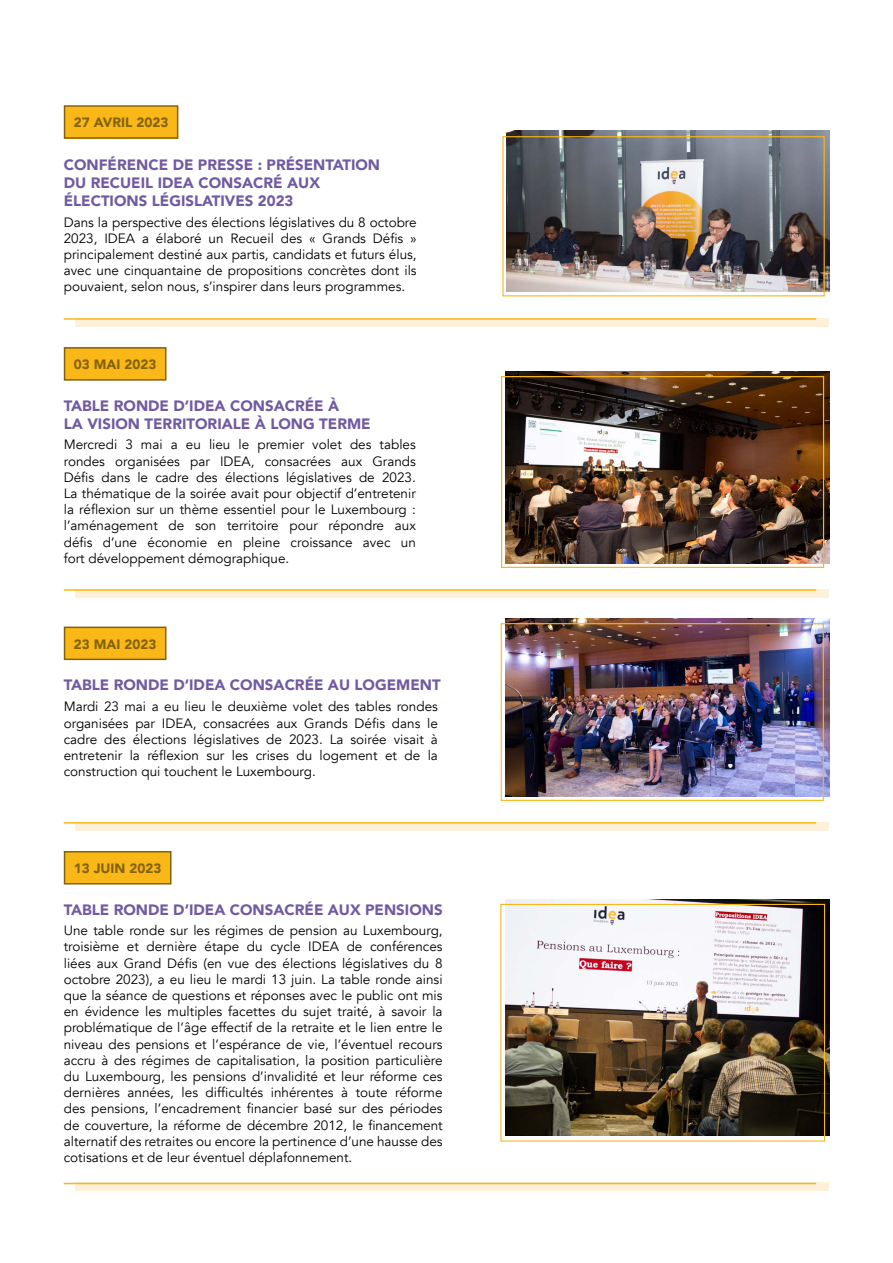
<style>
.page{position:relative;width:893px;height:1263px;background:#fff}
.page>*{position:absolute;margin:0;border:0;box-sizing:border-box;transform-origin:0 0}
.t1{font:900 15px/18px "Avenir";color:#715aa1}
.t2{font:13.5px/16.2px "Avenir";color:#000;text-align:justify}
.t3{font:900 13.5px "Avenir";color:#82620b}
</style>
<div class="page">
<hr style="left:0;top:0;width:1px;height:1263px;background:#715aa1">
<img style="left:506px;top:618px;width:323px;height:178px">
<img style="left:505px;top:371px;width:324px;height:192px">
<img style="left:507px;top:131px;width:322px;height:160px">
<img style="left:506px;top:899px;width:324px;height:237px">
<div style="left:501px;top:623px;width:323px;height:178px;border:1px solid #fab718"></div>
<div style="left:501px;top:376px;width:323px;height:192px;border:1px solid #fab718"></div>
<div style="left:502px;top:136px;width:323px;height:160px;border:1px solid #fab718"></div>
<div style="left:500px;top:904px;width:325px;height:237px;border:1px solid #fab718"></div>
<div style="left:76px;top:589px;width:753px;height:9px;background:#fff1d9"></div>
<hr style="left:64px;top:589px;width:752px;height:2px;background:#fab718">
<div style="left:76px;top:318px;width:753px;height:9px;background:#fff1d9"></div>
<hr style="left:64px;top:318px;width:752px;height:2px;background:#fab718">
<svg style="left:76px;top:822px;width:753px;height:8px;background:#feecc8"></svg>
<hr style="left:64px;top:822px;width:752px;height:1px;background:#fab718">
<svg style="left:76px;top:1183px;width:753px;height:8px;background:#feeed1"></svg>
<hr style="left:64px;top:1183px;width:752px;height:1px;background:#fab718">
<div style="left:65px;top:348px;width:101px;height:32px;background:#fab718"></div>
<div style="left:64px;top:347px;width:102px;height:34px;border:2px solid #82620b"></div>
<div style="left:65px;top:106px;width:113px;height:32px;background:#fab718"></div>
<div style="left:64px;top:105px;width:114px;height:34px;border:2px solid #82620b"></div>
<div style="left:65px;top:627px;width:101px;height:32px;background:#fab718"></div>
<div style="left:64px;top:627px;width:102px;height:33px;border:2px solid #82620b"></div>
<div style="left:65px;top:852px;width:106px;height:32px;background:#fab718"></div>
<div style="left:64px;top:851px;width:107px;height:33px;border:2px solid #82620b"></div>
<p class="t3" style="left:74px;top:111px;width:96px">27 AVRIL 2023</p>
<p class="t1" style="left:64px;top:155px;width:318px">CONFÉRENCE DE PRESSE : PRÉSENTATION<br>DU RECUEIL IDEA CONSACRÉ AUX<br>ÉLECTIONS LÉGISLATIVES 2023</p>
<p class="t2" style="left:64px;top:214px;width:354px">Dans la perspective des élections législatives du 8 octobre 2023, IDEA a élaboré un Recueil des « Grands Défis » principalement destiné aux partis, candidats et futurs élus, avec une cinquantaine de propositions concrètes dont ils pouvaient, selon nous, s’inspirer dans leurs programmes.</p>
<p class="t3" style="left:74px;top:353px;width:84px">03 MAI 2023</p>
<p class="t1" style="left:64px;top:396px;width:308px">TABLE RONDE D’IDEA CONSACRÉE À<br>LA VISION TERRITORIALE À LONG TERME</p>
<p class="t2" style="left:64px;top:437px;width:354px">Mercredi 3 mai a eu lieu le premier volet des tables rondes organisées par IDEA, consacrées aux Grands Défis dans le cadre des élections législatives de 2023.<br>La thématique de la soirée avait pour objectif d’entretenir la réflexion sur un thème essentiel pour le Luxembourg : l’aménagement de son territoire pour répondre aux défis d’une économie en pleine croissance avec un fort développement démographique.</p>
<p class="t3" style="left:74px;top:632px;width:84px">23 MAI 2023</p>
<p class="t1" style="left:64px;top:675px;width:378px">TABLE RONDE D’IDEA CONSACRÉE AU LOGEMENT</p>
<p class="t2" style="left:64px;top:699px;width:376px">Mardi 23 mai a eu lieu le deuxième volet des tables rondes organisées par IDEA, consacrées aux Grands Défis dans le cadre des élections législatives de 2023. La soirée visait à entretenir la réflexion sur les crises du logement et de la construction qui touchent le Luxembourg.</p>
<p class="t3" style="left:74px;top:857px;width:89px">13 JUIN 2023</p>
<p class="t1" style="left:64px;top:900px;width:380px">TABLE RONDE D’IDEA CONSACRÉE AUX PENSIONS</p>
<p class="t2" style="left:64px;top:923px;width:380px">Une table ronde sur les régimes de pension au Luxembourg, troisième et dernière étape du cycle IDEA de conférences liées aux Grand Défis (en vue des élections législatives du 8 octobre 2023), a eu lieu le mardi 13 juin. La table ronde ainsi que la séance de questions et réponses avec le public ont mis en évidence les multiples facettes du sujet traité, à savoir la problématique de l’âge effectif de la retraite et le lien entre le niveau des pensions et l’espérance de vie, l’éventuel recours accru à des régimes de capitalisation, la position particulière du Luxembourg, les pensions d’invalidité et leur réforme ces dernières années, les difficultés inhérentes à toute réforme des pensions, l’encadrement financier basé sur des périodes de couverture, la réforme de décembre 2012, le financement alternatif des retraites ou encore la pertinence d’une hausse des cotisations et de leur éventuel déplafonnement.</p>
</div>
